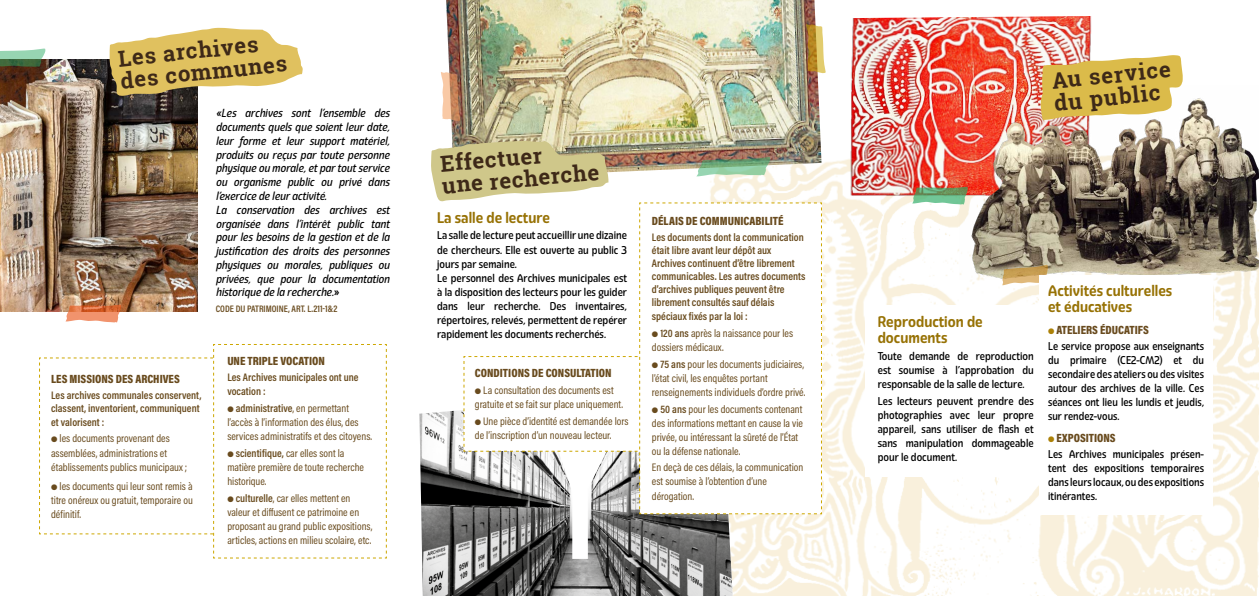
<style>
.page{position:relative;width:1259px;height:596px;background:#fff}
.page>*{position:absolute;margin:0;border:0;box-sizing:border-box;transform-origin:0 0}
.t1{font:700 22.1px/22.1px "Roboto Slab";color:#3e2918}
.t2{font:700 15px/16px "Eigerdals";color:#977205;scale:.9 1}
.t3{font:900 12px "Acumin Pro Cond";color:#694b1e}
.t4{font:11.4px/13.8px "Eigerdals Med Ita";color:#000;scale:.9 1}
.t5{font:11px/14px "Acumin Pro Cond";color:#694b1e}
.t6{font:500 11px/14px "Eigerdals";color:#000;text-align:justify;scale:.87 1}
.t7{font:600 11px/13px "Acumin Pro Cond";color:#694b1e}
.t8{font:500 11px/14px "Eigerdals";color:#000;text-align:justify;scale:.85 1}
.t9{font:500 11px/14px "Eigerdals";color:#000;text-align:justify;scale:.86 1}
.t10{font:600 9.5px "Acumin Pro Cond";color:#694b1e}
.s1{font-family:"Eigerdals";font-weight:500}
.s2{font-weight:600}
.s3{color:#ac8107}
</style>
<div class="page">
<img style="left:732px;top:160px;width:527px;height:435px">
<img style="left:446px;top:0;width:375px;height:140px">
<img style="left:419px;top:413px;width:313px;height:182px">
<img style="left:846px;top:16px;width:246px;height:184px">
<svg style="left:441px;top:72px;width:20px;height:49px"></svg>
<svg style="left:806px;top:24px;width:20px;height:49px"></svg>
<svg style="left:431px;top:140px;width:391px;height:374px"></svg>
<img style="left:959px;top:85px;width:300px;height:194px">
<svg style="left:912px;top:186px;width:56px;height:18px"></svg>
<div style="left:865px;top:304px;width:182px;height:172px;background:#fff"></div>
<svg style="left:1002px;top:264px;width:46px;height:21px"></svg>
<img style="left:0;top:60px;width:198px;height:251px">
<svg style="left:39px;top:357px;width:174px;height:178px"></svg>
<svg style="left:213px;top:344px;width:174px;height:214px"></svg>
<svg style="left:109px;top:27px;width:194px;height:70px"></svg>
<svg style="left:1040px;top:55px;width:143px;height:65px;background:#e0c268"></svg>
<div style="left:1039px;top:275px;width:174px;height:239px;background:#fff"></div>
<svg style="left:66px;top:304px;width:55px;height:18px"></svg>
<svg style="left:0;top:48px;width:46px;height:20px"></svg>
<h1 class="t1" style="left:117px;top:47px;width:169px;rotate:-6deg">Les archives des communes</h1>
<p class="t4" style="left:216px;top:106px;width:195px">«Les archives sont l’ensemble des documents quels que soient leur date, leur forme et leur support matériel, produits ou reçus par toute personne physique ou morale, et par tout service ou organisme public ou privé dans l’exercice de leur activité.<br>La conservation des archives est organisée dans l’intérêt public tant pour les besoins de la gestion et de la justification des droits des personnes physiques ou morales, publiques ou privées, que pour la documentation historique de la recherche.<span class="s1">»</span></p>
<p class="t10" style="left:216px;top:302px;width:123px">CODE DU PATRIMOINE, ART. L.211-1&amp;2</p>
<p class="t3" style="left:51px;top:370px;width:130px">LES MISSIONS DES ARCHIVES</p>
<p class="t7" style="left:51px;top:388px;width:152px">Les archives communales conservent, classent, inventorient, communiquent</p>
<p class="t7" style="left:51px;top:415px;width:55px">et valorisent :</p>
<p class="t5" style="left:51px;top:431px;width:138px">● les documents provenant des assemblées, administrations et établissements publics municipaux ;</p>
<p class="t5" style="left:51px;top:479px;width:143px;text-align:justify">● les documents qui leur sont remis à titre onéreux ou gratuit, temporaire ou définitif.</p>
<p class="t3" style="left:227px;top:353px;width:99px">UNE TRIPLE VOCATION</p>
<p class="t7" style="left:227px;top:369px;width:133px;line-height:14px">Les Archives municipales ont une vocation :</p>
<p class="t5" style="left:227px;top:400px;width:146px">● <span class="s2">administrative</span>, en permettant l’accès à l’information des élus, des services administratifs et des citoyens.</p>
<p class="t5" style="left:227px;top:445px;width:138px">● <span class="s2">scientifique,</span> car elles sont la matière première de toute recherche historique.</p>
<p class="t5" style="left:227px;top:490px;width:146px">● <span class="s2">culturelle</span>, car elles mettent en valeur et diffusent ce patrimoine en proposant au grand public expositions, articles, actions en milieu scolaire, etc.</p>
<h1 class="t1" style="left:439px;top:152px;width:159px;rotate:-5deg">Effectuer<br>une recherche</h1>
<h2 class="t2" style="left:437px;top:209px;width:127px">La salle de lecture</h2>
<p class="t6" style="left:437px;top:228px;width:220px;text-align:left">La salle de lecture peut accueillir une dizaine de chercheurs. Elle est ouverte au public 3 jours par semaine.<br>Le personnel des Archives municipales est à la disposition des lecteurs pour les guider dans leur recherche. Des inventaires, répertoires, relevés, permettent de repérer rapidement les documents recherchés.</p>
<p class="t3" style="left:475px;top:365px;width:138px">CONDITIONS DE CONSULTATION</p>
<p class="t5" style="left:475px;top:382px;width:150px">● La consultation des documents est gratuite et se fait sur place uniquement.</p>
<p class="t5" style="left:475px;top:413px;width:155px">● Une pièce d’identité est demandée lors de l’inscription d’un nouveau lecteur.</p>
<p class="t3" style="left:652px;top:213px;width:133px">DÉLAIS DE COMMUNICABILITÉ</p>
<p class="t7" style="left:652px;top:230px;width:155px">Les documents dont la communication était libre avant leur dépôt aux Archives continuent d’être librement communicables. Les autres documents d’archives publiques peuvent être librement consultés sauf délais</p>
<p class="t7" style="left:652px;top:309px;width:97px">spéciaux fixés par la loi :</p>
<p class="t5" style="left:652px;top:325px;width:143px">● <span class="s2">120 ans</span> après la naissance pour les dossiers médicaux.</p>
<p class="t5" style="left:652px;top:356px;width:155px">● <span class="s2">75 ans</span> pour les documents judiciaires, l’état civil, les enquêtes portant renseignements individuels d’ordre privé.</p>
<p class="t5" style="left:652px;top:401px;width:153px">● <span class="s2">50 ans</span> pour les documents contenant des informations mettant en cause la vie privée, ou intéressant la sûreté de l’État ou la défense nationale.</p>
<p class="t5" style="left:652px;top:460px;width:153px">En deçà de ces délais, la communication est soumise à l’obtention d’une dérogation.</p>
<h1 class="t1" style="left:1050px;top:70px;width:121px;rotate:-6deg">Au service du public</h1>
<h2 class="t2" style="left:877px;top:313px;width:118px">Reproduction de documents</h2>
<p class="t6" style="left:877px;top:348px;width:181px">Toute demande de reproduction est soumise à l’approbation du responsable de la salle de lecture.</p>
<p class="t6" style="left:877px;top:393px;width:181px">Les lecteurs peuvent prendre des photographies avec leur propre appareil, sans utiliser de flash et sans manipulation dommageable pour le document.</p>
<h2 class="t2" style="left:1048px;top:282px;width:140px">Activités culturelles et éducatives</h2>
<p class="t3" style="left:1048px;top:322px;width:102px"><span class="s3">●</span> ATELIERS ÉDUCATIFS</p>
<p class="t8" style="left:1048px;top:338px;width:185px">Le service propose aux enseignants du primaire (CE2-CM2) et du secondaire des ateliers ou des visites autour des archives de la ville. Ces séances ont lieu les lundis et jeudis, sur rendez-vous.</p>
<p class="t3" style="left:1048px;top:430px;width:69px"><span class="s3">●</span> EXPOSITIONS</p>
<p class="t9" style="left:1048px;top:446px;width:183px">Les Archives municipales présen&shy;tent des expositions temporaires dans leurs locaux, ou des expositions itinérantes.</p>
</div>
